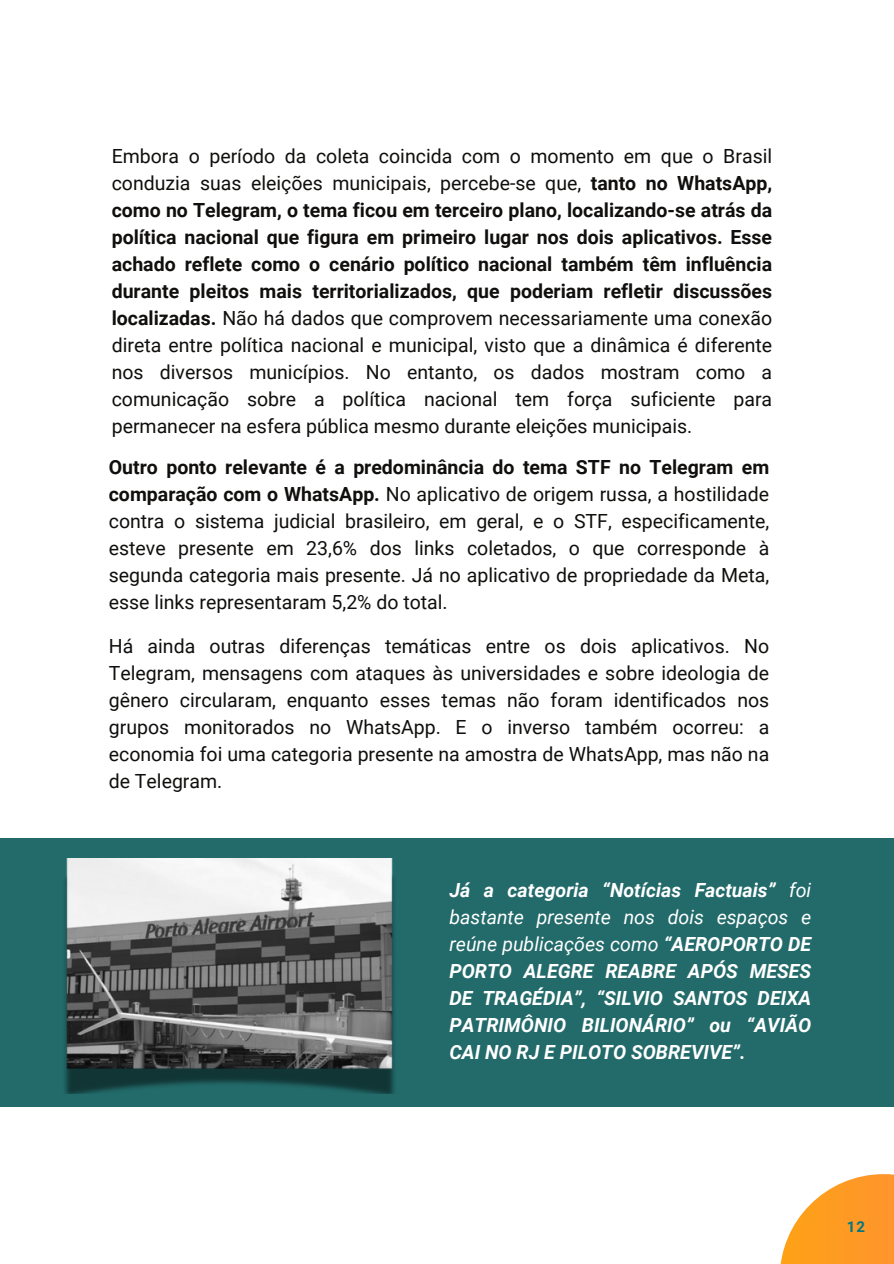
<style>
.page{position:relative;width:894px;height:1264px;background:#fff}
.page>*{position:absolute;margin:0;border:0;box-sizing:border-box;transform-origin:0 0}
.t1{font:19.5px/27px "Roboto";color:#100f0d;text-align:justify}
.t2{font:italic 700 19.5px/27px "Roboto";color:#fff;text-align:justify}
.t3{font:700 15px "Roboto";color:#037682}
.s1{font-weight:700}
.s2{font-weight:400}
</style>
<div class="page">
<svg style="left:780px;top:1174px;width:113px;height:89px;fill:#fe9c27"></svg>
<div style="left:0;top:838px;width:893px;height:268px;background:#236a6a"></div>
<img style="left:65px;top:858px;width:329px;height:235px">
<h1 class="t1" style="left:112px;top:143px;width:661px">Embora o período da coleta coincida com o momento em que o Brasil conduzia suas eleições municipais, percebe-se que, <span class="s1">tanto no WhatsApp, como no Telegram, o tema ficou em terceiro plano, localizando-se atrás da política nacional que figura em primeiro lugar nos dois aplicativos. Esse achado reflete como o cenário político nacional também têm influência durante pleitos mais territorializados, que poderiam refletir discussões localizadas.</span> Não há dados que comprovem necessariamente uma conexão direta entre política nacional e municipal, visto que a dinâmica é diferente nos diversos municípios. No entanto, os dados mostram como a comunicação sobre a política nacional tem força suficiente para permanecer na esfera pública mesmo durante eleições municipais.</h1>
<h1 class="t1" style="left:109px;top:453px;width:661px"><span class="s1">Outro ponto relevante é a predominância do tema STF no Telegram em comparação com o WhatsApp.</span> No aplicativo de origem russa, a hostilidade contra o sistema judicial brasileiro, em geral, e o STF, especificamente, esteve presente em 23,6% dos links coletados, o que corresponde à segunda categoria mais presente. Já no aplicativo de propriedade da Meta, esse links representaram 5,2% do total.</h1>
<h1 class="t1" style="left:109px;top:632px;width:661px">Há ainda outras diferenças temáticas entre os dois aplicativos. No Telegram, mensagens com ataques às universidades e sobre ideologia de gênero circularam, enquanto esses temas não foram identificados nos grupos monitorados no WhatsApp. E o inverso também ocorreu: a economia foi uma categoria presente na amostra de WhatsApp, mas não na de Telegram.</h1>
<p class="t2" style="left:449px;top:877px;width:363px">Já a categoria “Notícias Factuais” <span class="s2">foi bastante presente nos dois espaços e reúne publicações como</span> “AEROPORTO DE PORTO ALEGRE REABRE APÓS MESES DE TRAGÉDIA”, “SILVIO SANTOS DEIXA PATRIMÔNIO BILIONÁRIO” ou “AVIÃO CAI NO RJ E PILOTO SOBREVIVE”.</p>
<h1 class="t3" style="left:846px;top:1218px;width:20px">12</h1>
</div>
